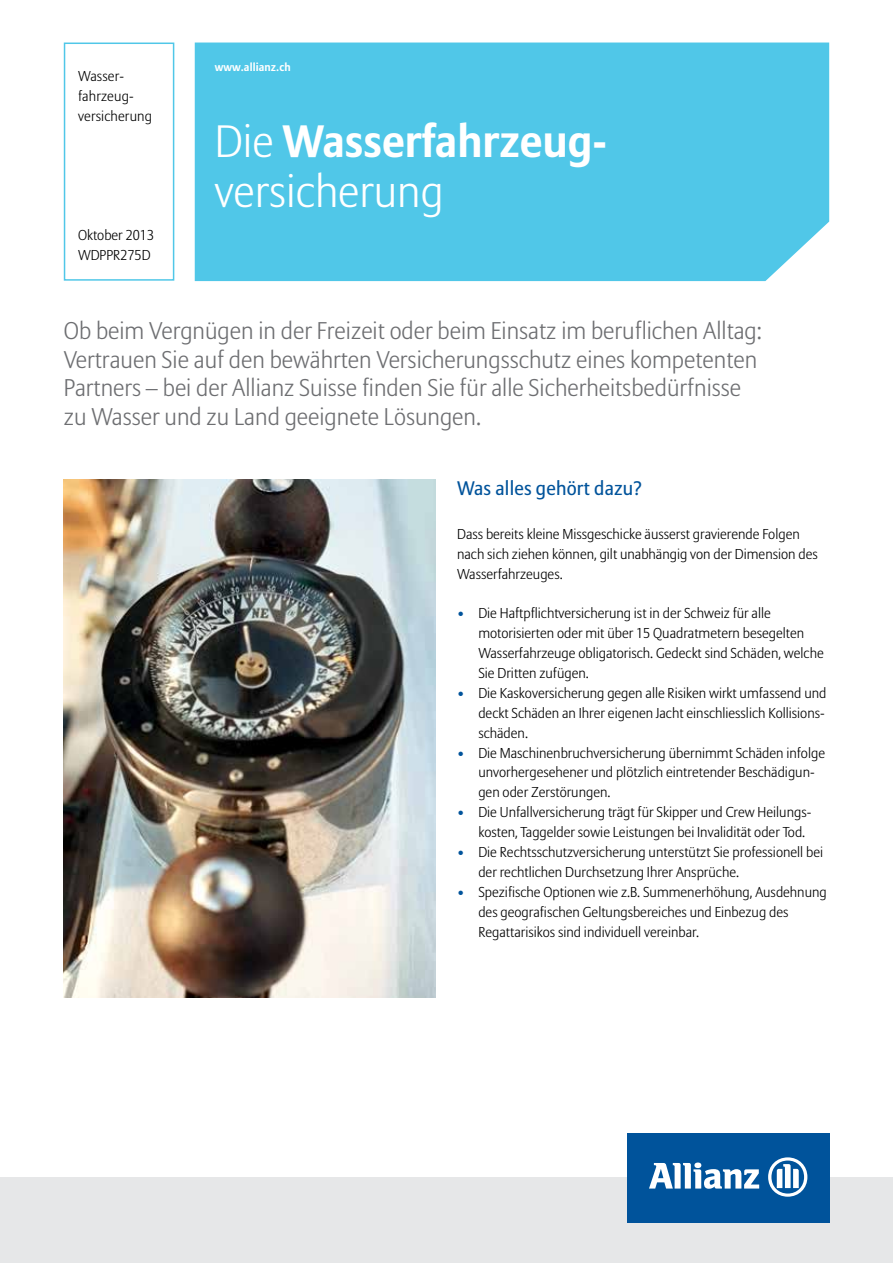
<style>
.page{position:relative;width:893px;height:1263px;background:#fff}
.page>*{position:absolute;margin:0;border:0;box-sizing:border-box;transform-origin:0 0}
.t1{font:300 45px/49.7px "Allianz Sans";color:#fff}
.t2{font:300 24px/28.5px "Allianz Sans";color:#6d6e71}
.t3{font:19.5px "Allianz Sans";letter-spacing:.01em;color:#00539b}
.t4{font:300 14.25px/20px "Allianz Sans";color:#000}
.t5{font:700 11.25px "Allianz Sans";letter-spacing:.01em;color:#fff}
.s1{font-weight:700}
.s2{color:#00539b}
</style>
<div class="page">
<div style="left:195px;top:43px;width:634px;height:238px;background:#50c7e8"></div>
<div style="left:64px;top:43px;width:110px;height:238px;border:2px solid #50c7e8"></div>
<img style="left:64px;top:480px;width:372px;height:517px">
<div style="left:0;top:1178px;width:893px;height:85px;background:#e6e7e8"></div>
<div style="left:627px;top:1133px;width:202px;height:90px;background:#00539b"></div>
<svg style="left:649px;top:1162px;width:110px;height:27px"></svg>
<svg style="left:768px;top:1157px;width:39px;height:40px"></svg>
<p class="t4" style="left:78px;top:67px;width:76px">Wasser&shy;fahrzeug&shy;versicherung</p>
<p class="t4" style="left:78px;top:226px;width:78px">Oktober 2013<br>WDPPR275D</p>
<p class="t5" style="left:215px;top:60px;width:77px">www.allianz.ch</p>
<h1 class="t1" style="left:215px;top:118px;width:394px">Die <span class="s1">Wasserfahrzeug&shy;</span>versicherung</h1>
<p class="t2" style="left:64px;top:318px;width:699px">Ob beim Vergnügen in der Freizeit oder beim Einsatz im beruflichen Alltag:<br>Vertrauen Sie auf den bewährten Versicherungsschutz eines kompetenten Partners – bei der Allianz Suisse finden Sie für alle Sicherheitsbedürfnisse zu Wasser und zu Land geeignete Lösungen.</p>
<h3 class="t3" style="left:457px;top:476px;width:186px">Was alles gehört dazu?</h3>
<p class="t4" style="left:457px;top:525px;width:362px">Dass bereits kleine Missgeschicke äusserst gravierende Folgen nach sich ziehen können, gilt unabhängig von der Dimension des<br>Wasserfahrzeuges.</p>
<p class="t4" style="left:478px;top:604px;width:347px;text-indent:-21px"><span class="s2">•</span> Die Haftpflichtversicherung ist in der Schweiz für alle motorisierten oder mit über 15 Quadratmetern besegelten Wasserfahrzeuge obligatorisch. Gedeckt sind Schäden, welche Sie Dritten zufügen.</p>
<p class="t4" style="left:478px;top:684px;width:350px;text-indent:-21px"><span class="s2">•</span> Die Kaskoversicherung gegen alle Risiken wirkt umfassend und deckt Schäden an Ihrer eigenen Jacht einschliesslich Kollisions&shy;schäden.</p>
<p class="t4" style="left:478px;top:743px;width:348px;text-indent:-21px"><span class="s2">•</span> Die Maschinenbruchversicherung übernimmt Schäden infolge unvorhergesehener und plötzlich eintretender Beschädigun&shy;gen oder Zerstörungen.</p>
<p class="t4" style="left:478px;top:803px;width:334px;text-indent:-21px"><span class="s2">•</span> Die Unfallversicherung trägt für Skipper und Crew Heilungs&shy;kosten, Taggelder sowie Leistungen bei Invalidität oder Tod.</p>
<p class="t4" style="left:478px;top:843px;width:346px;text-indent:-21px"><span class="s2">•</span> Die Rechtsschutzversicherung unterstützt Sie professionell bei der rechtlichen Durchsetzung Ihrer Ansprüche.</p>
<p class="t4" style="left:478px;top:882px;width:350px;text-indent:-21px"><span class="s2">•</span> Spezifische Optionen wie z.B. Summenerhöhung, Ausdehnung des geografischen Geltungsbereiches und Einbezug des<br>Regattarisikos sind individuell vereinbar.</p>
</div>
